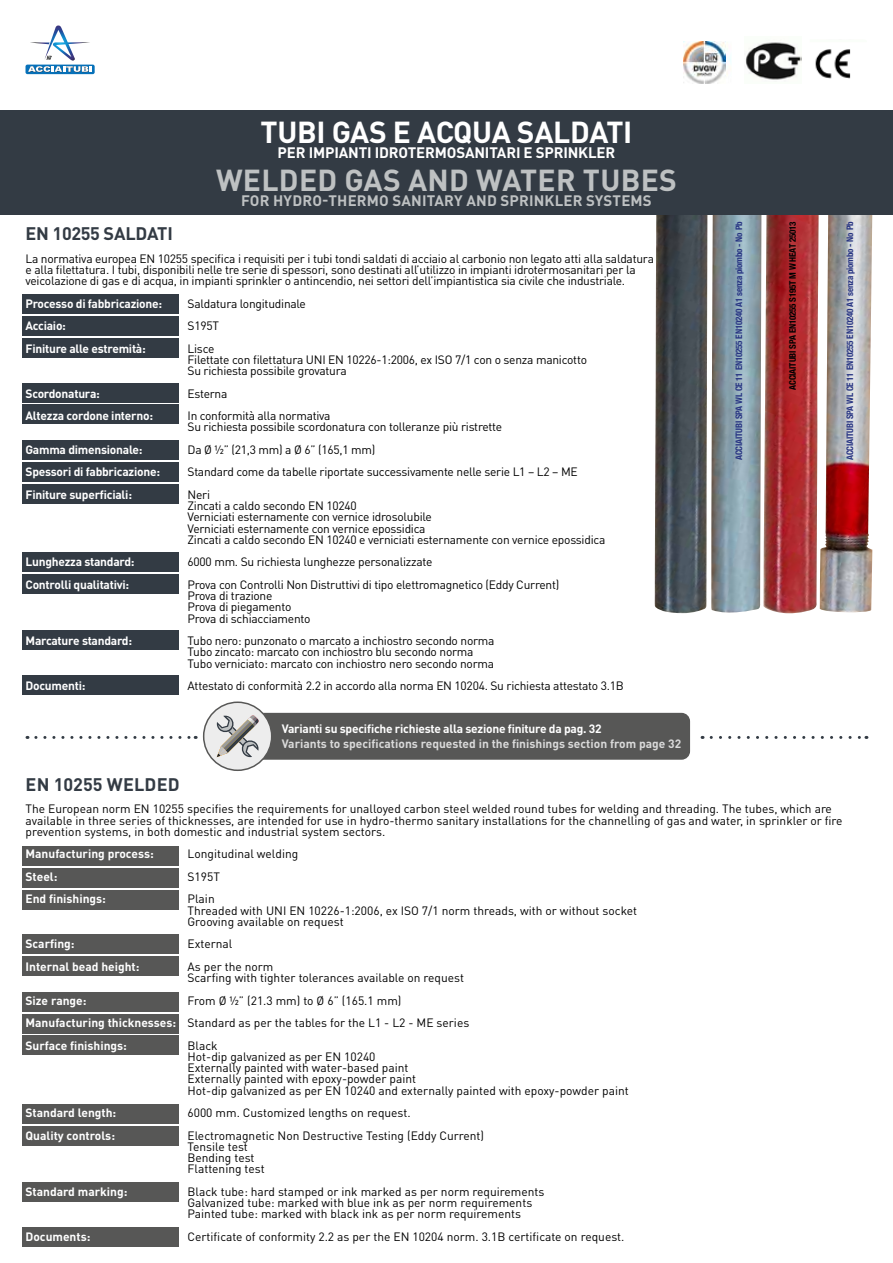
<style>
.page{position:relative;width:893px;height:1263px;background:#fff}
.page>*{position:absolute;margin:0;border:0;box-sizing:border-box;transform-origin:0 0}
.t1{font:700 30px "DIN Pro";letter-spacing:.01em;color:#bec1c2}
.t2{font:700 30px "DIN Pro";letter-spacing:-.01em;color:#fff}
.t3{font:700 18px "DIN Pro";letter-spacing:-.01em;color:#333b44}
.t4{font:700 18px "DIN Pro";letter-spacing:.01em;color:#333b44}
.t5{font:700 15px "DIN Pro";letter-spacing:.01em;color:#bec1c2}
.t6{font:700 15px "DIN Pro";letter-spacing:-.01em;color:#fff}
.t7{font:12px/11.2px "DIN Pro";letter-spacing:-.02em;color:#000}
.t8{font:12px/11.2px "DIN Pro";color:#000}
.t9{font:700 12px "DIN Pro";letter-spacing:-.02em;color:#fff}
.t10{font:700 12px "DIN Pro";color:#fff}
.t11{font:700 12px "DIN Pro";color:#dadada}
.t12{font:700 condensed 9px "Helvetica Neue";letter-spacing:-.02em;color:#283583}
.t13{font:700 condensed 9px "Helvetica Neue";letter-spacing:-.02em;color:#000}
.s1{font-weight:700;color:#fff}
</style>
<div class="page">
<img style="left:711px;top:215px;width:109px;height:399px">
<img style="left:655px;top:215px;width:53px;height:398px">
<img style="left:820px;top:215px;width:53px;height:398px">
<div style="left:22px;top:294px;width:157px;height:20px;background:#333b44"></div>
<div style="left:22px;top:846px;width:157px;height:19px;background:#575756"></div>
<div style="left:22px;top:316px;width:157px;height:20px;background:#333b44"></div>
<div style="left:22px;top:868px;width:157px;height:20px;background:#575756"></div>
<div style="left:22px;top:339px;width:157px;height:19px;background:#333b44"></div>
<div style="left:22px;top:890px;width:157px;height:20px;background:#575756"></div>
<div style="left:22px;top:383px;width:157px;height:19px;background:#333b44"></div>
<div style="left:22px;top:934px;width:157px;height:20px;background:#575756"></div>
<div style="left:22px;top:404px;width:157px;height:20px;background:#333b44"></div>
<div style="left:22px;top:956px;width:157px;height:20px;background:#575756"></div>
<div style="left:22px;top:440px;width:157px;height:20px;background:#333b44"></div>
<div style="left:22px;top:992px;width:157px;height:19px;background:#575756"></div>
<div style="left:22px;top:462px;width:157px;height:20px;background:#333b44"></div>
<div style="left:22px;top:1014px;width:157px;height:19px;background:#575756"></div>
<div style="left:22px;top:484px;width:157px;height:19px;background:#333b44"></div>
<div style="left:22px;top:1035px;width:157px;height:20px;background:#575756"></div>
<div style="left:22px;top:575px;width:157px;height:19px;background:#333b44"></div>
<div style="left:22px;top:1126px;width:157px;height:20px;background:#575756"></div>
<div style="left:22px;top:630px;width:157px;height:19px;background:#333b44"></div>
<div style="left:22px;top:1182px;width:157px;height:19px;background:#575756"></div>
<div style="left:22px;top:552px;width:157px;height:20px;background:#333b44"></div>
<div style="left:22px;top:1104px;width:157px;height:20px;background:#575756"></div>
<div style="left:22px;top:675px;width:157px;height:20px;background:#333b44"></div>
<div style="left:22px;top:1227px;width:157px;height:20px;background:#575756"></div>
<div style="left:0;top:111px;width:893px;height:104px;background:#333b44"></div>
<svg style="left:26px;top:65px;width:69px;height:9px"></svg>
<svg style="left:28px;top:26px;width:64px;height:46px"></svg>
<div style="left:238px;top:713px;width:452px;height:47px;background:#575756;border-radius:9px"></div>
<div style="left:204px;top:702px;width:68px;height:68px;background:#ededed;border-radius:50%"></div>
<div style="left:203px;top:701px;width:69px;height:70px;border:2px solid #575756;border-radius:50%"></div>
<svg style="left:216px;top:715px;width:43px;height:42px"></svg>
<svg style="left:36px;top:736px;width:160px;height:3px"></svg>
<svg style="left:711px;top:736px;width:156px;height:3px"></svg>
<img style="left:684px;top:41px;width:47px;height:42px">
<img style="left:745px;top:42px;width:56px;height:38px">
<img style="left:815px;top:49px;width:36px;height:30px">
<h1 class="t2" style="left:261px;top:112px;width:373px">TUBI GAS E ACQUA SALDATI</h1>
<p class="t6" style="left:278px;top:143px;width:339px">PER IMPIANTI IDROTERMOSANITARI E SPRINKLER</p>
<h1 class="t1" style="left:216px;top:160px;width:462px">WELDED GAS AND WATER TUBES</h1>
<p class="t5" style="left:241px;top:190px;width:412px">FOR HYDRO-THERMO SANITARY AND SPRINKLER SYSTEMS</p>
<h2 class="t3" style="left:26px;top:221px;width:149px">EN 10255 SALDATI</h2>
<p class="t7" style="left:26px;top:252px;width:630px">La normativa europea EN 10255 specifica i requisiti per i tubi tondi saldati di acciaio al carbonio non legato atti alla saldatura e alla filettatura. I tubi, disponibili nelle tre serie di spessori, sono destinati all’utilizzo in impianti idrotermosanitari per la veicolazione di gas e di acqua, in impianti sprinkler o antincendio, nei settori dell’impiantistica sia civile che industriale.</p>
<p class="t9" style="left:26px;top:295px;width:138px">Processo di fabbricazione:</p>
<p class="t7" style="left:188px;top:297px;width:120px">Saldatura longitudinale</p>
<p class="t9" style="left:26px;top:318px;width:42px">Acciaio:</p>
<p class="t7" style="left:188px;top:320px;width:33px">S195T</p>
<p class="t9" style="left:26px;top:340px;width:122px">Finiture alle estremità:</p>
<p class="t7" style="left:188px;top:342px;width:401px">Lisce<br>Filettate con filettatura UNI EN 10226-1:2006, ex ISO 7/1 con o senza manicotto<br>Su richiesta possibile grovatura</p>
<p class="t9" style="left:26px;top:385px;width:76px">Scordonatura:</p>
<p class="t7" style="left:188px;top:387px;width:41px">Esterna</p>
<p class="t9" style="left:26px;top:408px;width:129px">Altezza cordone interno:</p>
<p class="t7" style="left:188px;top:410px;width:316px">In conformità alla normativa<br>Su richiesta possibile scordonatura con tolleranze più ristrette</p>
<p class="t9" style="left:26px;top:441px;width:118px">Gamma dimensionale:</p>
<p class="t7" style="left:188px;top:443px;width:189px">Da Ø ½” (21,3 mm) a Ø 6” (165,1 mm)</p>
<p class="t9" style="left:26px;top:464px;width:136px">Spessori di fabbricazione:</p>
<p class="t7" style="left:188px;top:466px;width:392px">Standard come da tabelle riportate successivamente nelle serie L1 – L2 – ME</p>
<p class="t9" style="left:26px;top:486px;width:108px">Finiture superficiali:</p>
<p class="t7" style="left:188px;top:488px;width:419px">Neri<br>Zincati a caldo secondo EN 10240<br>Verniciati esternamente con vernice idrosolubile<br>Verniciati esternamente con vernice epossidica<br>Zincati a caldo secondo EN 10240 e verniciati esternamente con vernice epossidica</p>
<p class="t9" style="left:26px;top:554px;width:111px">Lunghezza standard:</p>
<p class="t7" style="left:188px;top:556px;width:246px">6000 mm. Su richiesta lunghezze personalizzate</p>
<p class="t9" style="left:26px;top:576px;width:105px">Controlli qualitativi:</p>
<p class="t7" style="left:188px;top:578px;width:373px">Prova con Controlli Non Distruttivi di tipo elettromagnetico (Eddy Current)<br>Prova di trazione<br>Prova di piegamento<br>Prova di schiacciamento</p>
<p class="t9" style="left:26px;top:633px;width:108px">Marcature standard:</p>
<p class="t7" style="left:188px;top:635px;width:309px">Tubo nero: punzonato o marcato a inchiostro secondo norma<br>Tubo zincato: marcato con inchiostro blu secondo norma<br>Tubo verniciato: marcato con inchiostro nero secondo norma</p>
<p class="t9" style="left:26px;top:678px;width:62px">Documenti:</p>
<p class="t7" style="left:188px;top:680px;width:438px">Attestato di conformità 2.2 in accordo alla norma EN 10204. Su richiesta attestato 3.1B</p>
<p class="t9" style="left:282px;top:720px;width:321px">Varianti su specifiche richieste alla sezione finiture da pag. 32</p>
<p class="t11" style="left:282px;top:735px;width:401px">Variants to specifications requested in the finishings section from page 32</p>
<p class="t13" style="left:785px;top:390px;width:170px;rotate:-90deg">ACCIAITUBI SPA EN10255 S195T M W HEAT 25013</p>
<p class="t12" style="left:732px;top:460px;width:240px;rotate:-90deg">ACCIAITUBI SPA WL CE 11 EN10255 EN10240 A1 senza piombo - No Pb</p>
<p class="t12" style="left:842px;top:460px;width:240px;rotate:-90deg">ACCIAITUBI SPA WL CE 11 EN10255 EN10240 A1 senza piombo - No Pb</p>
<h2 class="t4" style="left:26px;top:772px;width:155px">EN 10255 WELDED</h2>
<p class="t8" style="left:26px;top:803px;width:818px">The European norm EN 10255 specifies the requirements for unalloyed carbon steel welded round tubes for welding and threading. The tubes, which are available in three series of thicknesses, are intended for use in hydro-thermo sanitary installations for the channelling of gas and water, in sprinkler or fire prevention systems, in both domestic and industrial system sectors.</p>
<p class="t10" style="left:26px;top:846px;width:130px">Manufacturing process:</p>
<p class="t8" style="left:188px;top:848px;width:112px">Longitudinal welding</p>
<p class="t9" style="left:26px;top:868px;width:34px">Steel:</p>
<p class="t7" style="left:188px;top:870px;width:34px">S195T</p>
<p class="t10" style="left:26px;top:891px;width:82px">End finishings:</p>
<p class="t8" style="left:188px;top:893px;width:451px">Plain<br>Threaded with UNI EN 10226-1:2006, ex ISO 7/1 norm threads, with or without socket<br>Grooving available on request</p>
<p class="t9" style="left:26px;top:936px;width:51px">Scarfing:</p>
<p class="t8" style="left:188px;top:938px;width:46px">External</p>
<p class="t10" style="left:26px;top:958px;width:116px">Internal bead height:</p>
<p class="t8" style="left:188px;top:960px;width:278px">As per the norm<br>Scarfing with tighter tolerances available on request</p>
<p class="t10" style="left:26px;top:992px;width:63px">Size range:</p>
<p class="t8" style="left:26px;top:988px;width:445px;line-height:22.5px;text-indent:162px">From Ø ½” (21.3 mm) to Ø 6” (165.1 mm)<br><span class="s1">Manufacturing thicknesses:</span> Standard as per the tables for the L1 - L2 - ME series<br><span class="s1">Surface finishings:</span></p>
<p class="t8" style="left:188px;top:1039px;width:443px">Black<br>Hot-dip galvanized as per EN 10240<br>Externally painted with water-based paint<br>Externally painted with epoxy-powder paint<br>Hot-dip galvanized as per EN 10240 and externally painted with epoxy-powder paint</p>
<p class="t10" style="left:26px;top:1104px;width:92px">Standard length:</p>
<p class="t8" style="left:188px;top:1107px;width:225px">6000 mm. Customized lengths on request.</p>
<p class="t10" style="left:26px;top:1127px;width:91px">Quality controls:</p>
<p class="t8" style="left:188px;top:1129px;width:298px">Electromagnetic Non Destructive Testing (Eddy Current)<br>Tensile test<br>Bending test<br>Flattening test</p>
<p class="t10" style="left:26px;top:1183px;width:103px">Standard marking:</p>
<p class="t8" style="left:188px;top:1185px;width:358px">Black tube: hard stamped or ink marked as per norm requirements<br>Galvanized tube: marked with blue ink as per norm requirements<br>Painted tube: marked with black ink as per norm requirements</p>
<p class="t10" style="left:26px;top:1228px;width:66px">Documents:</p>
<p class="t8" style="left:188px;top:1230px;width:438px">Certificate of conformity 2.2 as per the EN 10204 norm. 3.1B certificate on request.</p>
</div>
